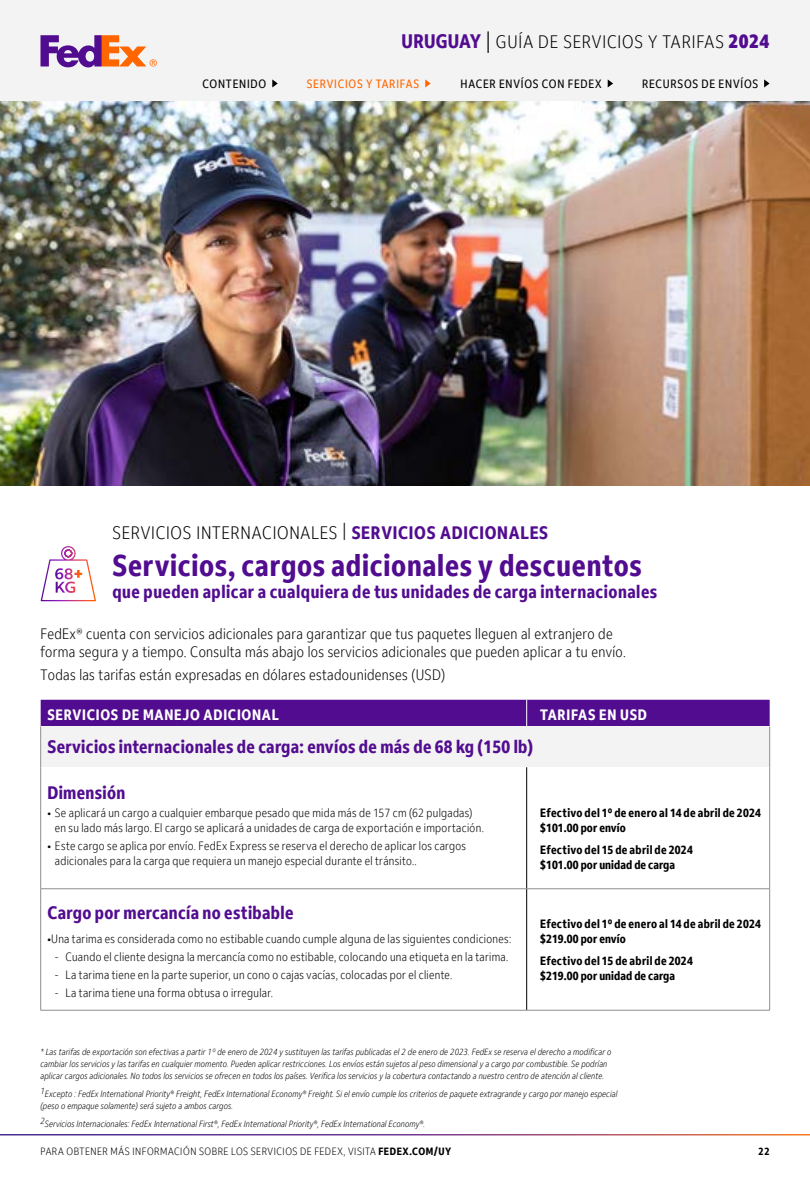
<style>
.page{position:relative;width:810px;height:1188px;background:#fff}
.page>*{position:absolute;margin:0;border:0;box-sizing:border-box;transform-origin:0 0}
.t1{font:700 condensed 30px "Fed Ex Sans App";letter-spacing:.025em;color:#520c90}
.t2{font:700 condensed 18px "Fed Ex Sans App";letter-spacing:.02em;color:#520c90}
.t3{font:300 condensed 18px "Fed Ex Sans App";letter-spacing:.04em;color:#000}
.t4{font:300 condensed 15px/18px "Fed Ex Sans App";letter-spacing:.02em;color:#000}
.t5{font:700 condensed 15px "Fed Ex Sans App";letter-spacing:.05em;color:#fff}
.t6{font:300 condensed 12px/15px "Fed Ex Sans App";letter-spacing:.025em;color:#000}
.t7{font:700 condensed 12px/15px "Fed Ex Sans App";letter-spacing:.025em;color:#000}
.t8{font:condensed 12px "Fed Ex Sans App";letter-spacing:.065em;color:#000}
.t9{font:condensed 12px "Fed Ex Sans App";letter-spacing:.065em;color:#f60}
.t10{font:300 condensed 10.5px "Fed Ex Sans App";letter-spacing:.05em;color:#000}
.t11{font:700 condensed 10.5px "Fed Ex Sans App";color:#000}
.t12{font:italic 300 condensed 9px/12px "Fed Ex Sans App";letter-spacing:.01em;color:#000}
.s1{font-weight:700;font-size:19.5px;color:#520c90}
.s2{font-size:22.5px}
.s3{font-weight:800;font-size:19.5px;color:#520c90}
.s4{font-weight:700;color:#520c90}
.s5{font-weight:700}
</style>
<div class="page">
<div style="left:0;top:0;width:810px;height:101px;background:#f3f3f3"></div>
<svg style="left:272px;top:79px;width:6px;height:9px"></svg>
<svg style="left:764px;top:79px;width:6px;height:9px"></svg>
<svg style="left:608px;top:79px;width:5px;height:9px"></svg>
<svg style="left:40px;top:35px;width:117px;height:32px"></svg>
<svg style="left:41px;top:546px;width:55px;height:55px"></svg>
<img style="left:0;top:101px;width:810px;height:385px">
<svg style="left:425px;top:79px;width:6px;height:9px"></svg>
<div style="left:41px;top:727px;width:729px;height:40px;background:#f3f3f3"></div>
<hr style="left:526px;top:889px;width:1px;height:121px;background:#000">
<hr style="left:526px;top:767px;width:1px;height:122px;background:#000">
<div style="left:41px;top:700px;width:729px;height:27px;background:#520c90"></div>
<hr style="left:40px;top:727px;width:1px;height:40px;background:#8f8f8f">
<hr style="left:769px;top:727px;width:1px;height:40px;background:#8f8f8f">
<hr style="left:40px;top:767px;width:1px;height:122px;background:#8f8f8f">
<hr style="left:769px;top:767px;width:1px;height:122px;background:#8f8f8f">
<hr style="left:40px;top:888px;width:487px;height:1px;background:#8f8f8f">
<hr style="left:40px;top:889px;width:1px;height:121px;background:#8f8f8f">
<hr style="left:527px;top:888px;width:243px;height:1px;background:#8f8f8f">
<hr style="left:769px;top:889px;width:1px;height:121px;background:#8f8f8f">
<hr style="left:40px;top:1010px;width:487px;height:1px;background:#8f8f8f">
<hr style="left:527px;top:1010px;width:243px;height:1px;background:#8f8f8f">
<h2 class="t3" style="left:402px;top:31px;width:369px"><span class="s1">URUGUAY</span> <span class="s2">|</span> GUÍA DE SERVICIOS Y TARIFAS <span class="s3">2024</span></h2>
<h3 class="t8" style="left:202px;top:76px;width:65px">CONTENIDO</h3>
<h3 class="t8" style="left:366px;top:76px;width:9px">&amp;</h3>
<h3 class="t8" style="left:460px;top:76px;width:143px">HACER ENVÍOS CON FEDEX</h3>
<h3 class="t8" style="left:642px;top:76px;width:118px">RECURSOS DE ENVÍOS</h3>
<h3 class="t9" style="left:307px;top:76px;width:114px">SERVICIOS Y TARIFAS</h3>
<h2 class="t3" style="left:112px;top:522px;width:437px">SERVICIOS INTERNACIONALES | <span class="s4">SERVICIOS ADICIONALES</span></h2>
<h1 class="t1" style="left:112px;top:548px;width:531px">Servicios, cargos adicionales y descuentos</h1>
<h2 class="t2" style="left:112px;top:582px;width:546px">que pueden aplicar a cualquiera de tus unidades de carga internacionales</h2>
<h3 class="t4" style="left:40px;top:625px;width:587px">FedEx® cuenta con servicios adicionales para garantizar que tus paquetes lleguen al extranjero de forma segura y a tiempo. Consulta más abajo los servicios adicionales que pueden aplicar a tu envío.</h3>
<h3 class="t4" style="left:40px;top:666px;width:406px">Todas las tarifas están expresadas en dólares estadounidenses (USD)</h3>
<h3 class="t5" style="left:47px;top:706px;width:233px">SERVICIOS DE MANEJO ADICIONAL</h3>
<h3 class="t5" style="left:540px;top:706px;width:108px">TARIFAS EN USD</h3>
<h2 class="t2" style="left:47px;top:736px;width:487px">Servicios internacionales de carga: envíos de más de 68 kg (150 lb)</h2>
<h2 class="t2" style="left:47px;top:783px;width:80px">Dimensión</h2>
<h3 class="t6" style="left:55px;top:806px;width:430px;text-indent:-8px">• Se aplicará un cargo a cualquier embarque pesado que mida más de 157 cm (62 pulgadas) en su lado más largo. El cargo se aplicará a unidades de carga de exportación e importación.</h3>
<h3 class="t6" style="left:55px;top:839px;width:413px;text-indent:-8px">• Este cargo se aplica por envío. FedEx Express se reserva el derecho de aplicar los cargos adicionales para la carga que requiera un manejo especial durante el tránsito..</h3>
<h3 class="t7" style="left:540px;top:805px;width:222px">Efectivo del 1º de enero al 14 de abril de 2024 $101.00 por envío</h3>
<h3 class="t7" style="left:540px;top:842px;width:154px">Efectivo del 15 de abril de 2024 $101.00 por unidad de carga</h3>
<h2 class="t2" style="left:47px;top:902px;width:248px">Cargo por mercancía no estibable</h2>
<h3 class="t6" style="left:47px;top:931px;width:465px">•Una tarima es considerada como no estibable cuando cumple alguna de las siguientes condiciones:</h3>
<h3 class="t6" style="left:55px;top:949px;width:455px">- Cuando el cliente designa la mercancía como no estibable, colocando una etiqueta en la tarima.</h3>
<h3 class="t6" style="left:55px;top:967px;width:399px">- La tarima tiene en la parte superior, un cono o cajas vacías, colocadas por el cliente.</h3>
<h3 class="t6" style="left:55px;top:985px;width:220px">- La tarima tiene una forma obtusa o irregular.</h3>
<h3 class="t7" style="left:540px;top:917px;width:222px">Efectivo del 1º de enero al 14 de abril de 2024 $219.00 por envío</h3>
<h3 class="t7" style="left:540px;top:953px;width:154px">Efectivo del 15 de abril de 2024 $219.00 por unidad de carga</h3>
<p class="t12" style="left:40px;top:1046px;width:572px">* Las tarifas de exportación son efectivas a partir 1º de enero de 2024 y sustituyen las tarifas publicadas el 2 de enero de 2023. FedEx se reserva el derecho a modificar o cambiar los servicios y las tarifas en cualquier momento. Pueden aplicar restricciones. Los envíos están sujetos al peso dimensional y a cargo por combustible. Se podrían aplicar cargos adicionales. No todos los servicios se ofrecen en todos los países. Verifica los servicios y la cobertura contactando a nuestro centro de atención al cliente.</p>
<p class="t12" style="left:40px;top:1088px;width:578px">1Excepto : FedEx International Priority® Freight, FedEx International Economy® Freight. Si el envío cumple los criterios de paquete extragrande y cargo por manejo especial (peso o empaque solamente) será sujeto a ambos cargos.</p>
<p class="t12" style="left:40px;top:1118px;width:386px">2Servicios Internacionales: FedEx International First®, FedEx International Priority®, FedEx International Economy®.</p>
<p class="t10" style="left:40px;top:1145px;width:412px">PARA OBTENER MÁS INFORMACIÓN SOBRE LOS SERVICIOS DE FEDEX, VISITA <span class="s5">FEDEX.COM/UY</span></p>
<p class="t11" style="left:759px;top:1145px;width:12px">22</p>
</div>
